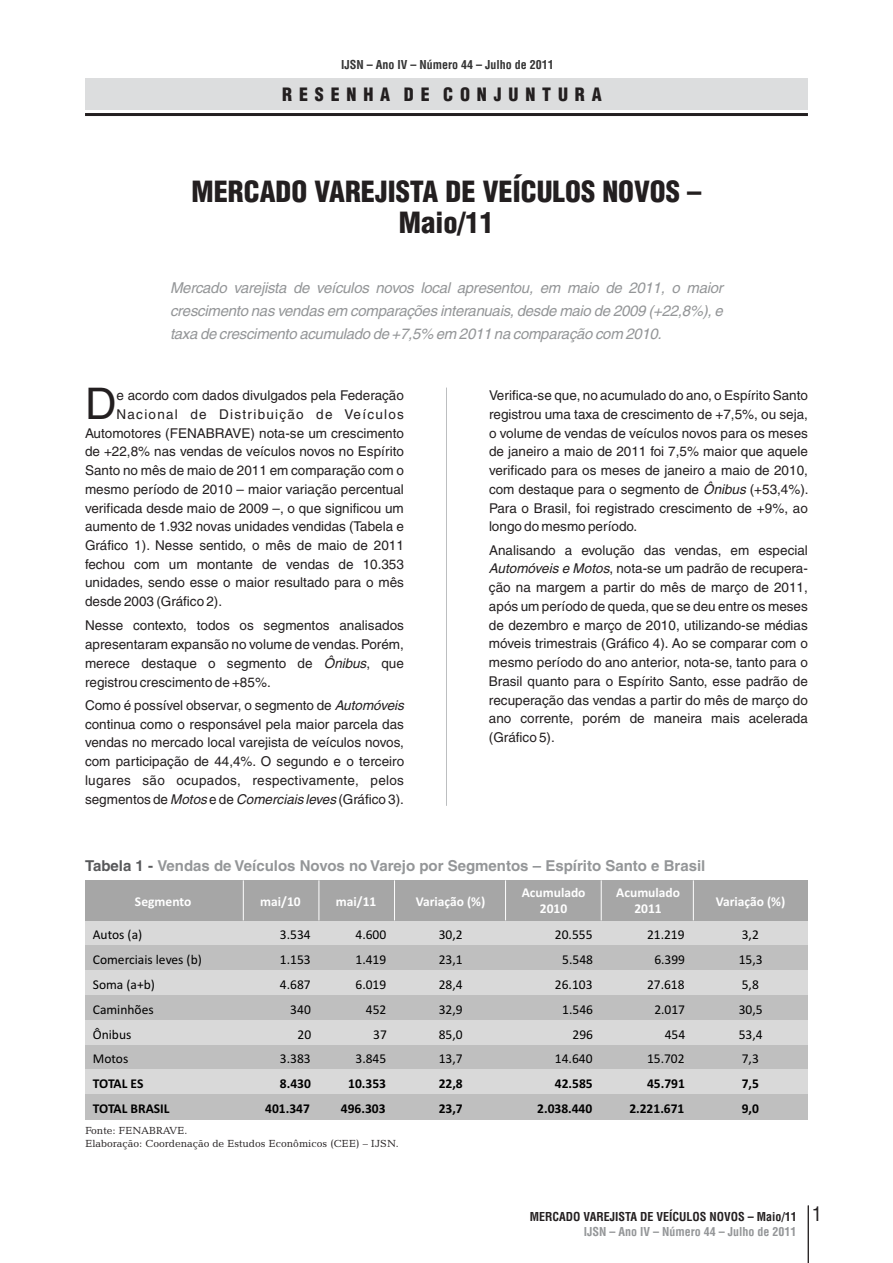
<style>
.page{position:relative;width:893px;height:1263px;background:#fff}
.page>*{position:absolute;margin:0;border:0;box-sizing:border-box;transform-origin:0 0}
.t1{font:43.65px "Helvetica LT";color:#231f20}
.t2{font:900 condensed 28.5px/30.8px "Helvetica LT";color:#231f20;text-align:center}
.t3{font:900 condensed 18px "Helvetica LT";letter-spacing:.38em;color:#231f20}
.t4{font:italic 15px/23px "Helvetica LT";letter-spacing:-.02em;color:#949698;text-align:justify}
.t5{font:700 15px "Helvetica LT";color:#949698}
.t6{font:13.5px/18.8px "Helvetica LT";color:#231f20;text-align:justify}
.t7{font:13.5px "Calibri";color:#000}
.t8{font:700 13.5px "Calibri";color:#000}
.t9{font:700 13.5px/16.5px "Calibri";color:#fff;text-align:center}
.t10{font:700 condensed 12px/15.9px "Helvetica LT";color:#231f20}
.t11{font:700 condensed 12px "Helvetica LT";color:#333}
.t12{font:10.5px/12.6px "Candida BT";color:#231f20}
.s1{font-style:italic}
.s2{color:#58595b}
.s3{font-weight:400;font-size:19.5px}
.s4{color:#949698}
</style>
<div class="page">
<div style="left:85px;top:78px;width:723px;height:31px;background:#dcddde"></div>
<hr style="left:85px;top:113px;width:723px;height:3px;background:#231f20">
<hr style="left:446px;top:388px;width:1px;height:418px;background:#bcbec0">
<hr style="left:808px;top:1205px;width:1px;height:58px;background:#231f20">
<div style="left:85px;top:880px;width:723px;height:42px;background:#a6a6a6"></div>
<div style="left:85px;top:920px;width:723px;height:26px;background:#d9d9d9"></div>
<div style="left:85px;top:945px;width:723px;height:26px;background:#bfbfbf"></div>
<div style="left:85px;top:970px;width:723px;height:26px;background:#d9d9d9"></div>
<div style="left:85px;top:995px;width:723px;height:26px;background:#bfbfbf"></div>
<div style="left:85px;top:1020px;width:723px;height:26px;background:#d9d9d9"></div>
<div style="left:85px;top:1044px;width:723px;height:26px;background:#bfbfbf"></div>
<div style="left:85px;top:1069px;width:723px;height:26px;background:#d9d9d9"></div>
<div style="left:85px;top:1094px;width:723px;height:26px;background:#bfbfbf"></div>
<hr style="left:243px;top:880px;width:1px;height:40px;background:#fff">
<hr style="left:319px;top:880px;width:1px;height:40px;background:#fff">
<hr style="left:394px;top:880px;width:1px;height:40px;background:#fff">
<hr style="left:505px;top:880px;width:1px;height:40px;background:#fff">
<hr style="left:601px;top:880px;width:1px;height:40px;background:#fff">
<hr style="left:693px;top:880px;width:1px;height:40px;background:#fff">
<p class="t11" style="left:341px;top:60px;width:214px">IJSN – Ano IV – Número 44 – Julho de 2011</p>
<h3 class="t3" style="left:282px;top:88px;width:321px">RESENHA DE CONJUNTURA</h3>
<h2 class="t2" style="left:192px;top:180px;width:511px">MERCADO VAREJISTA DE VEÍCULOS NOVOS –<br>Maio/11</h2>
<p class="t4" style="left:170px;top:277px;width:554px">Mercado varejista de veículos novos local apresentou, em maio de 2011, o maior crescimento nas vendas em comparações interanuais, desde maio de 2009 (+22,8%), e taxa de crescimento acumulado de +7,5% em 2011 na comparação com 2010.</p>
<h1 class="t1" style="left:85px;top:385px;width:33px">D</h1>
<p class="t6" style="left:117px;top:387px;width:289px">e acordo com dados divulgados pela Federação</p>
<p class="t6" style="left:85px;top:406px;width:320px;text-indent:31px">Nacional de Distribuição de Veículos Automotores (FENABRAVE) nota-se um crescimento de +22,8% nas vendas de veículos novos no Espírito Santo no mês de maio de 2011 em comparação com o mesmo período de 2010 – maior variação percentual verificada desde maio de 2009 –, o que significou um aumento de 1.932 novas unidades vendidas (Tabela e Gráfico 1). Nesse sentido, o mês de maio de 2011 fechou com um montante de vendas de 10.353 unidades, sendo esse o maior resultado para o mês desde 2003 (Gráfico 2).</p>
<p class="t6" style="left:85px;top:617px;width:320px">Nesse contexto, todos os segmentos analisados apresentaram expansão no volume de vendas.Porém, merece destaque o segmento de <span class="s1">Ônibus</span>, que registrou crescimento de +85%.</p>
<p class="t6" style="left:85px;top:697px;width:321px">Como é possível observar, o segmento de <span class="s1">Automóveis </span>continua como o responsável pela maior parcela das vendas no mercado local varejista de veículos novos, com participação de 44,4%. O segundo e o terceiro lugares são ocupados, respectivamente, pelos segmentos de <span class="s1">Motos</span> e de <span class="s1">Comerciais leves</span> (Gráfico 3).</p>
<p class="t6" style="left:489px;top:387px;width:321px">Verifica-se que, no acumulado do ano, o Espírito Santo registrou uma taxa de crescimento de +7,5%, ou seja, o volume de vendas de veículos novos para os meses de janeiro a maio de 2011 foi 7,5% maior que aquele verificado para os meses de janeiro a maio de 2010, com destaque para o segmento de <span class="s1">Ônibus</span> (+53,4%).<br>Para o Brasil, foi registrado crescimento de +9%, ao longo do mesmo período.</p>
<p class="t6" style="left:489px;top:542px;width:320px">Analisando a evolução das vendas, em especial <span class="s1">Automóveis e Motos</span>, nota-se um padrão de recupera&shy;ção na margem a partir do mês de março de 2011, após um período de queda, que se deu entre os meses de dezembro e março de 2010, utilizando-se médias móveis trimestrais (Gráfico 4). Ao se comparar com o mesmo período do ano anterior, nota-se, tanto para o Brasil quanto para o Espírito Santo, esse padrão de recuperação das vendas a partir do mês de março do ano corrente, porém de maneira mais acelerada (Gráfico 5).</p>
<p class="t5" style="left:85px;top:859px;width:622px"><span class="s2">Tabela 1 -</span> Vendas de Veículos Novos no Varejo por Segmentos – Espírito Santo e Brasil</p>
<p class="t9" style="left:135px;top:895px;width:58px">Segmento</p>
<p class="t9" style="left:260px;top:895px;width:42px">mai/10</p>
<p class="t9" style="left:336px;top:895px;width:42px">mai/11</p>
<p class="t9" style="left:416px;top:895px;width:71px">Variação (%)</p>
<p class="t9" style="left:522px;top:885px;width:65px">Acumulado<br>2010</p>
<p class="t9" style="left:616px;top:885px;width:65px">Acumulado<br>2011</p>
<p class="t9" style="left:716px;top:895px;width:71px">Variação (%)</p>
<p class="t7" style="left:93px;top:929px;width:51px">Autos (a)</p>
<p class="t7" style="left:280px;top:929px;width:32px">3.534</p>
<p class="t7" style="left:355px;top:929px;width:32px">4.600</p>
<p class="t7" style="left:439px;top:929px;width:25px">30,2</p>
<p class="t7" style="left:555px;top:929px;width:39px">20.555</p>
<p class="t7" style="left:647px;top:929px;width:39px">21.219</p>
<p class="t7" style="left:742px;top:929px;width:19px">3,2</p>
<p class="t7" style="left:93px;top:954px;width:111px">Comerciais leves (b)</p>
<p class="t7" style="left:280px;top:954px;width:32px">1.153</p>
<p class="t7" style="left:355px;top:954px;width:32px">1.419</p>
<p class="t7" style="left:439px;top:954px;width:25px">23,1</p>
<p class="t7" style="left:562px;top:954px;width:32px">5.548</p>
<p class="t7" style="left:654px;top:954px;width:32px">6.399</p>
<p class="t7" style="left:739px;top:954px;width:25px">15,3</p>
<p class="t7" style="left:93px;top:979px;width:64px">Soma (a+b)</p>
<p class="t7" style="left:280px;top:979px;width:32px">4.687</p>
<p class="t7" style="left:355px;top:979px;width:32px">6.019</p>
<p class="t7" style="left:439px;top:979px;width:25px">28,4</p>
<p class="t7" style="left:555px;top:979px;width:39px">26.103</p>
<p class="t7" style="left:647px;top:979px;width:39px">27.618</p>
<p class="t7" style="left:742px;top:979px;width:19px">5,8</p>
<p class="t7" style="left:93px;top:1004px;width:62px">Caminhões</p>
<p class="t7" style="left:290px;top:1004px;width:22px">340</p>
<p class="t7" style="left:366px;top:1004px;width:22px">452</p>
<p class="t7" style="left:439px;top:1004px;width:25px">32,9</p>
<p class="t7" style="left:562px;top:1004px;width:32px">1.546</p>
<p class="t7" style="left:654px;top:1004px;width:32px">2.017</p>
<p class="t7" style="left:739px;top:1004px;width:25px">30,5</p>
<p class="t7" style="left:93px;top:1028px;width:40px">Ônibus</p>
<p class="t7" style="left:298px;top:1028px;width:15px">20</p>
<p class="t7" style="left:373px;top:1028px;width:15px">37</p>
<p class="t7" style="left:439px;top:1028px;width:25px">85,0</p>
<p class="t7" style="left:573px;top:1028px;width:22px">296</p>
<p class="t7" style="left:665px;top:1028px;width:22px">454</p>
<p class="t7" style="left:739px;top:1028px;width:25px">53,4</p>
<p class="t7" style="left:93px;top:1053px;width:37px">Motos</p>
<p class="t7" style="left:280px;top:1053px;width:32px">3.383</p>
<p class="t7" style="left:355px;top:1053px;width:32px">3.845</p>
<p class="t7" style="left:439px;top:1053px;width:25px">13,7</p>
<p class="t7" style="left:555px;top:1053px;width:39px">14.640</p>
<p class="t7" style="left:647px;top:1053px;width:39px">15.702</p>
<p class="t7" style="left:742px;top:1053px;width:19px">7,3</p>
<p class="t8" style="left:93px;top:1078px;width:52px">TOTAL ES</p>
<p class="t8" style="left:280px;top:1078px;width:32px">8.430</p>
<p class="t8" style="left:348px;top:1078px;width:39px">10.353</p>
<p class="t8" style="left:439px;top:1078px;width:26px">22,8</p>
<p class="t8" style="left:555px;top:1078px;width:39px">42.585</p>
<p class="t8" style="left:647px;top:1078px;width:39px">45.791</p>
<p class="t8" style="left:742px;top:1078px;width:19px">7,5</p>
<p class="t8" style="left:93px;top:1103px;width:78px">TOTAL BRASIL</p>
<p class="t8" style="left:265px;top:1103px;width:46px">401.347</p>
<p class="t8" style="left:341px;top:1103px;width:46px">496.303</p>
<p class="t8" style="left:439px;top:1103px;width:26px">23,7</p>
<p class="t8" style="left:537px;top:1103px;width:57px">2.038.440</p>
<p class="t8" style="left:629px;top:1103px;width:57px">2.221.671</p>
<p class="t8" style="left:742px;top:1103px;width:19px">9,0</p>
<p class="t12" style="left:85px;top:1125px;width:315px">Fonte: FENABRAVE.<br>Elaboração: Coordenação de Estudos Econômicos (CEE) – IJSN.</p>
<p class="t10" style="left:584px;top:1209px;width:240px;text-indent:-54px">MERCADO VAREJISTA DE VEÍCULOS NOVOS – Maio/11 <span class="s3">1<br></span><span class="s4">IJSN – Ano IV – Número 44 – Julho de 2011</span></p>
</div>
